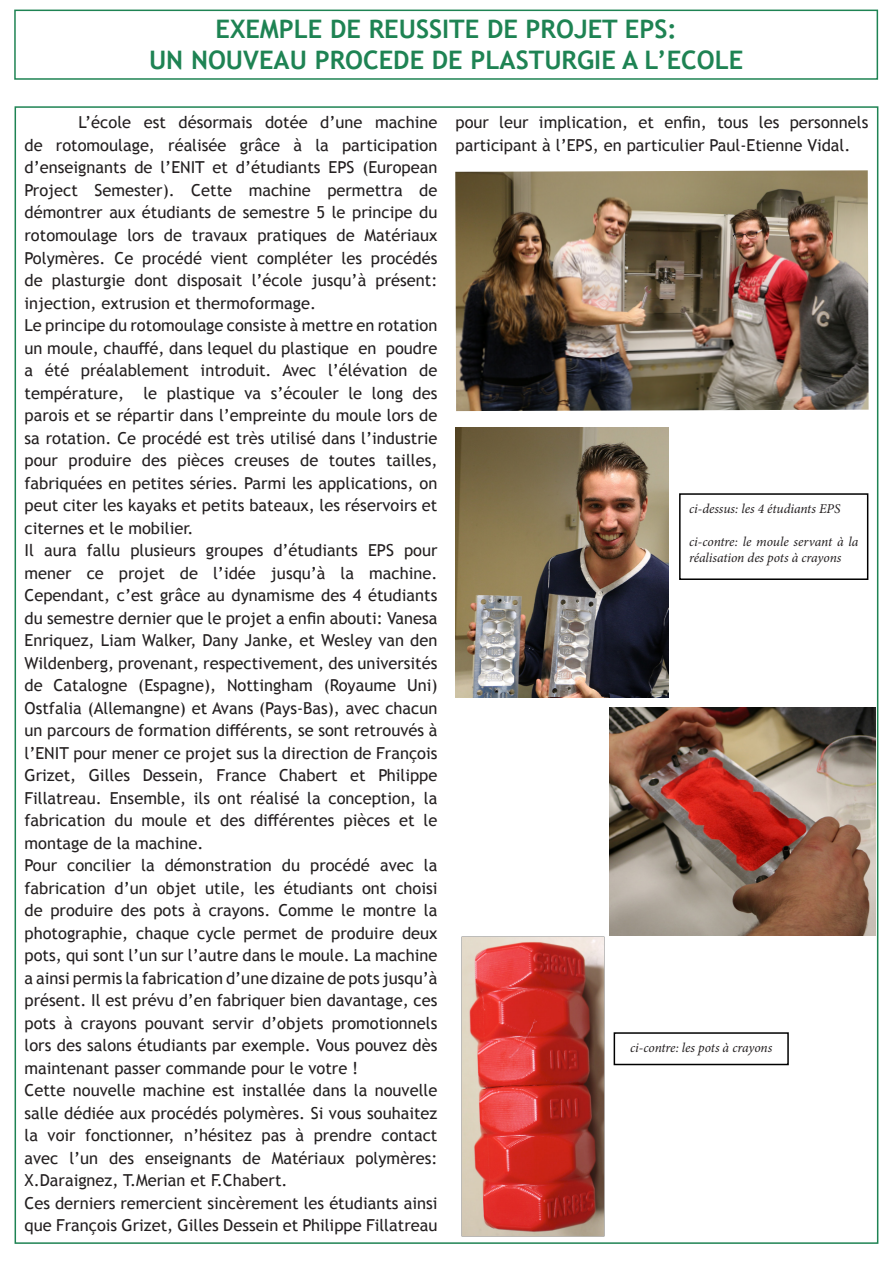
<style>
.page{position:relative;width:893px;height:1263px;background:#fff}
.page>*{position:absolute;margin:0;border:0;box-sizing:border-box;transform-origin:0 0}
.t1{font:700 25.5px "Trebuchet MS";color:#1e8353}
.t2{font:16.5px/22.5px "Trebuchet MS";color:#231f20;text-align:justify}
.t3{font:italic 13.5px/16.2px "Minion Pro";letter-spacing:-.005em;color:#231f20}
</style>
<div class="page">
<div style="left:14px;top:10px;width:864px;height:70px;border:2px solid #1e8353"></div>
<img style="left:455px;top:170px;width:414px;height:241px">
<img style="left:455px;top:427px;width:213px;height:271px">
<img style="left:610px;top:707px;width:265px;height:229px">
<img style="left:462px;top:937px;width:142px;height:299px">
<div style="left:679px;top:493px;width:189px;height:87px;border:2px solid #000"></div>
<div style="left:614px;top:1032px;width:175px;height:33px;border:2px solid #000"></div>
<p class="t1" style="left:215px;top:13px;width:463px">EXEMPLE DE REUSSITE DE PROJET EPS:</p>
<p class="t1" style="left:149px;top:44px;width:596px">UN NOUVEAU PROCEDE DE PLASTURGIE A L’ECOLE</p>
<p class="t2" style="left:25px;top:111px;width:414px;text-indent:54px">L’école est désormais dotée d’une machine de rotomoulage, réalisée grâce à la participation d’enseignants de l’ENIT et d’étudiants EPS (European Project Semester). Cette machine permettra de démontrer aux étudiants de semestre 5 le principe du rotomoulage lors de travaux pratiques de Matériaux Polymères. Ce procédé vient compléter les procédés de plasturgie dont disposait l’école jusqu’à présent: injection, extrusion et thermoformage.</p>
<p class="t2" style="left:25px;top:314px;width:414px">Le principe du rotomoulage consiste à mettre en rotation un moule, chauffé, dans lequel du plastique en poudre a été préalablement introduit. Avec l’élévation de température, le plastique va s’écouler le long des parois et se répartir dans l’empreinte du moule lors de sa rotation. Ce procédé est très utilisé dans l’industrie pour produire des pièces creuses de toutes tailles, fabriquées en petites séries. Parmi les applications, on peut citer les kayaks et petits bateaux, les réservoirs et citernes et le mobilier.</p>
<p class="t2" style="left:25px;top:539px;width:414px">Il aura fallu plusieurs groupes d’étudiants EPS pour mener ce projet de l’idée jusqu’à la machine.<br>Cependant, c’est grâce au dynamisme des 4 étudiants du semestre dernier que le projet a enfin abouti: Vanesa Enriquez, Liam Walker, Dany Janke, et Wesley van den Wildenberg, provenant, respectivement, des universités de Catalogne (Espagne), Nottingham (Royaume Uni)<br>Ostfalia (Allemangne) et Avans (Pays-Bas), avec chacun un parcours de formation différents, se sont retrouvés à l’ENIT pour mener ce projet sus la direction de François Grizet, Gilles Dessein, France Chabert et Philippe Fillatreau. Ensemble, ils ont réalisé la conception, la fabrication du moule et des différentes pièces et le montage de la machine.</p>
<p class="t2" style="left:25px;top:854px;width:414px">Pour concilier la démonstration du procédé avec la fabrication d’un objet utile, les étudiants ont choisi de produire des pots à crayons. Comme le montre la photographie, chaque cycle permet de produire deux pots, qui sont l’un sur l’autre dans le moule. La machine a ainsi permis la fabrication d’une dizaine de pots jusqu’à présent. Il est prévu d’en fabriquer bien davantage, ces pots à crayons pouvant servir d’objets promotionnels lors des salons étudiants par exemple. Vous pouvez dès maintenant passer commande pour le votre !</p>
<p class="t2" style="left:25px;top:1079px;width:414px">Cette nouvelle machine est installée dans la nouvelle salle dédiée aux procédés polymères. Si vous souhaitez la voir fonctionner, n’hésitez pas à prendre contact avec l’un des enseignants de Matériaux polymères:<br>X.Daraignez, T.Merian et F.Chabert.</p>
<p class="t2" style="left:25px;top:1191px;width:414px">Ces derniers remercient sincèrement les étudiants ainsi que François Grizet, Gilles Dessein et Philippe Fillatreau</p>
<p class="t2" style="left:455px;top:111px;width:414px">pour leur implication, et enfin, tous les personnels participant à l’EPS, en particulier Paul-Etienne Vidal.</p>
<p class="t3" style="left:689px;top:501px;width:153px">ci-dessus: les 4 étudiants EPS</p>
<p class="t3" style="left:689px;top:533px;width:171px">ci-contre: le moule servant à la réalisation des pots à crayons</p>
<p class="t3" style="left:630px;top:1040px;width:144px">ci-contre: les pots à crayons</p>
</div>
